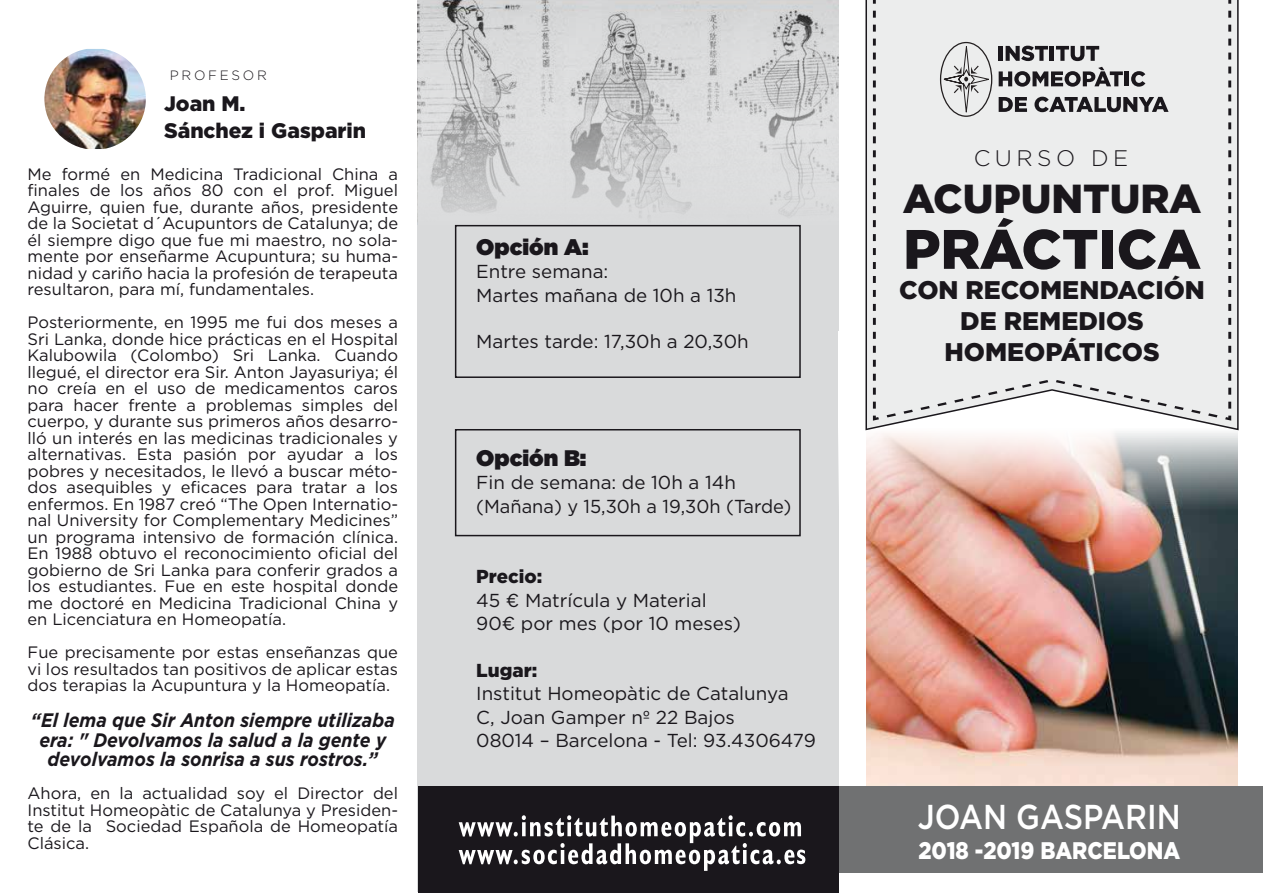
<style>
.page{position:relative;width:1263px;height:893px;background:#fff}
.page>*{position:absolute;margin:0;border:0;box-sizing:border-box;transform-origin:0 0}
.t1{font:900 55.5px "Gotham";color:#1a171c}
.t2{font:900 40.5px "Gotham";color:#1a171c}
.t3{font:500 34.5px "Gotham";color:#fff;scale:.88 1}
.t4{font:900 25.5px/30.6px "Gotham";color:#1a171c;text-align:center}
.t5{font:900 24px "Gotham";color:#fff;scale:.88 1}
.t6{font:900 22.5px "Gotham";color:#1a171c}
.t7{font:300 22.5px "Gotham";letter-spacing:.2em;color:#1a171c}
.t8{font:900 21px/27px "Gotham";color:#1a171c}
.t9{font:italic 700 19.5px/19.5px "Gotham";color:#1a171c;text-align:center;scale:.91 1}
.t10{font:18.75px/23.4px "Gotham";color:#1a171c}
.t11{font:900 18.75px "Gotham";color:#1a171c}
.t12{font:16.5px/16.5px "Gotham";color:#1a171c;text-align:justify}
.t13{font:300 13.5px "Gotham";letter-spacing:.2em;color:#1a171c}
</style>
<div class="page">
<div style="left:417px;top:0;width:421px;height:891px;background:#d9dadb"></div>
<img style="left:417px;top:0;width:415px;height:225px">
<svg style="left:419px;top:4px;width:420px;height:228px"></svg>
<img style="left:866px;top:511px;width:372px;height:275px">
<svg style="left:838px;top:432px;width:400px;height:79px"></svg>
<div style="left:865px;top:0;width:374px;height:431px;background:#eceded"></div>
<svg style="left:873px;top:416px;width:6px;height:5px"></svg>
<svg style="left:873px;top:0;width:3px;height:4px"></svg>
<svg style="left:873px;top:11px;width:3px;height:7px"></svg>
<svg style="left:873px;top:25px;width:3px;height:7px"></svg>
<svg style="left:873px;top:39px;width:3px;height:7px"></svg>
<svg style="left:873px;top:53px;width:3px;height:7px"></svg>
<svg style="left:873px;top:67px;width:3px;height:7px"></svg>
<svg style="left:873px;top:80px;width:3px;height:7px"></svg>
<svg style="left:873px;top:94px;width:3px;height:7px"></svg>
<svg style="left:873px;top:108px;width:3px;height:7px"></svg>
<svg style="left:873px;top:122px;width:3px;height:7px"></svg>
<svg style="left:873px;top:136px;width:3px;height:7px"></svg>
<svg style="left:873px;top:150px;width:3px;height:7px"></svg>
<svg style="left:873px;top:164px;width:3px;height:7px"></svg>
<svg style="left:873px;top:178px;width:3px;height:7px"></svg>
<svg style="left:873px;top:192px;width:3px;height:7px"></svg>
<svg style="left:873px;top:206px;width:3px;height:7px"></svg>
<svg style="left:873px;top:220px;width:3px;height:7px"></svg>
<svg style="left:873px;top:234px;width:3px;height:7px"></svg>
<svg style="left:873px;top:248px;width:3px;height:7px"></svg>
<svg style="left:873px;top:262px;width:3px;height:7px"></svg>
<svg style="left:873px;top:276px;width:3px;height:7px"></svg>
<svg style="left:873px;top:290px;width:3px;height:7px"></svg>
<svg style="left:873px;top:304px;width:3px;height:7px"></svg>
<svg style="left:873px;top:318px;width:3px;height:7px"></svg>
<svg style="left:873px;top:332px;width:3px;height:7px"></svg>
<svg style="left:873px;top:346px;width:3px;height:7px"></svg>
<svg style="left:873px;top:360px;width:3px;height:7px"></svg>
<svg style="left:873px;top:374px;width:3px;height:7px"></svg>
<svg style="left:873px;top:388px;width:3px;height:7px"></svg>
<svg style="left:873px;top:402px;width:3px;height:7px"></svg>
<svg style="left:1228px;top:0;width:3px;height:4px"></svg>
<svg style="left:1228px;top:11px;width:3px;height:7px"></svg>
<svg style="left:1228px;top:25px;width:3px;height:7px"></svg>
<svg style="left:1228px;top:39px;width:3px;height:7px"></svg>
<svg style="left:1228px;top:53px;width:3px;height:7px"></svg>
<svg style="left:1228px;top:67px;width:3px;height:7px"></svg>
<svg style="left:1228px;top:80px;width:3px;height:7px"></svg>
<svg style="left:1228px;top:94px;width:3px;height:7px"></svg>
<svg style="left:1228px;top:108px;width:3px;height:7px"></svg>
<svg style="left:1228px;top:122px;width:3px;height:7px"></svg>
<svg style="left:1228px;top:136px;width:3px;height:7px"></svg>
<svg style="left:1228px;top:150px;width:3px;height:7px"></svg>
<svg style="left:1228px;top:164px;width:3px;height:7px"></svg>
<svg style="left:1228px;top:178px;width:3px;height:7px"></svg>
<svg style="left:1228px;top:192px;width:3px;height:7px"></svg>
<svg style="left:1228px;top:206px;width:3px;height:7px"></svg>
<svg style="left:1228px;top:220px;width:3px;height:7px"></svg>
<svg style="left:1228px;top:234px;width:3px;height:7px"></svg>
<svg style="left:1228px;top:248px;width:3px;height:7px"></svg>
<svg style="left:1228px;top:262px;width:3px;height:7px"></svg>
<svg style="left:1228px;top:276px;width:3px;height:7px"></svg>
<svg style="left:1228px;top:290px;width:3px;height:7px"></svg>
<svg style="left:1228px;top:304px;width:3px;height:7px"></svg>
<svg style="left:1228px;top:318px;width:3px;height:7px"></svg>
<svg style="left:1228px;top:332px;width:3px;height:7px"></svg>
<svg style="left:1228px;top:346px;width:3px;height:7px"></svg>
<svg style="left:1228px;top:360px;width:3px;height:7px"></svg>
<svg style="left:1228px;top:374px;width:3px;height:7px"></svg>
<svg style="left:1228px;top:388px;width:3px;height:7px"></svg>
<svg style="left:1228px;top:402px;width:3px;height:7px"></svg>
<svg style="left:1225px;top:416px;width:6px;height:5px"></svg>
<svg style="left:887px;top:380px;width:330px;height:37px"></svg>
<div style="left:839px;top:786px;width:424px;height:86px;background:#707172"></div>
<div style="left:418px;top:786px;width:420px;height:107px;background:#1a171c"></div>
<svg style="left:459px;top:815px;width:346px;height:56px"></svg>
<svg style="left:941px;top:41px;width:50px;height:77px;background:#cecece"></svg>
<hr style="left:999px;top:46px;width:4px;height:15px;background:#1a171c">
<svg style="left:1005px;top:46px;width:43px;height:15px"></svg>
<hr style="left:1050px;top:46px;width:4px;height:15px;background:#1a171c">
<svg style="left:1056px;top:46px;width:43px;height:15px"></svg>
<svg style="left:999px;top:67px;width:124px;height:20px;background:#8e8d8f"></svg>
<hr style="left:1125px;top:71px;width:4px;height:15px;background:#1a171c">
<svg style="left:1131px;top:71px;width:14px;height:16px"></svg>
<svg style="left:999px;top:97px;width:28px;height:15px"></svg>
<svg style="left:1034px;top:97px;width:134px;height:15px;background:#7b7a7c"></svg>
<img style="left:44px;top:49px;width:102px;height:100px">
<div style="left:455px;top:225px;width:346px;height:153px;border:2px solid #1a171c"></div>
<div style="left:455px;top:429px;width:346px;height:107px;border:2px solid #1a171c"></div>
<p class="t13" style="left:170px;top:67px;width:98px">PROFESOR</p>
<p class="t8" style="left:164px;top:90px;width:204px">Joan M.<br>Sánchez i Gasparin</p>
<p class="t12" style="left:28px;top:165px;width:372px">Me formé en Medicina Tradicional China a finales de los años 80 con el prof. Miguel Aguirre, quien fue, durante años, presidente de la Societat d´Acupuntors de Catalunya; de él siempre digo que fue mi maestro, no sola&shy;mente por enseñarme Acupuntura; su huma&shy;nidad y cariño hacia la profesión de terapeuta resultaron, para mí, fundamentales.</p>
<p class="t12" style="left:28px;top:314px;width:372px">Posteriormente, en 1995 me fui dos meses a Sri Lanka, donde hice prácticas en el Hospital Kalubowila (Colombo) Sri Lanka. Cuando llegué, el director era Sir. Anton Jayasuriya; él no creía en el uso de medicamentos caros para hacer frente a problemas simples del cuerpo, y durante sus primeros años desarro&shy;lló un interés en las medicinas tradicionales y alternativas. Esta pasión por ayudar a los pobres y necesitados, le llevó a buscar méto&shy;dos asequibles y eficaces para tratar a los enfermos. En 1987 creó “The Open Internatio&shy;nal University for Complementary Medicines” un programa intensivo de formación clínica.<br>En 1988 obtuvo el reconocimiento oficial del gobierno de Sri Lanka para conferir grados a los estudiantes. Fue en este hospital donde me doctoré en Medicina Tradicional China y en Licenciatura en Homeopatía.</p>
<p class="t12" style="left:28px;top:644px;width:372px">Fue precisamente por estas enseñanzas que vi los resultados tan positivos de aplicar estas dos terapias la Acupuntura y la Homeopatía.</p>
<p class="t9" style="left:31px;top:711px;width:401px">“El lema que Sir Anton siempre utilizaba era: " Devolvamos la salud a la gente y devolvamos la sonrisa a sus rostros.”</p>
<p class="t12" style="left:28px;top:785px;width:372px">Ahora, en la actualidad soy el Director del Institut Homeopàtic de Catalunya y Presiden&shy;te de la Sociedad Española de Homeopatía Clásica.</p>
<h3 class="t6" style="left:476px;top:230px;width:114px">Opción A:</h3>
<p class="t10" style="left:476px;top:259px;width:262px">Entre semana:<br>Martes mañana de 10h a 13h</p>
<p class="t10" style="left:476px;top:330px;width:274px">Martes tarde: 17,30h a 20,30h</p>
<h3 class="t6" style="left:476px;top:442px;width:112px">Opción B:</h3>
<p class="t10" style="left:476px;top:470px;width:316px">Fin de semana: de 10h a 14h (Mañana) y 15,30h a 19,30h (Tarde)</p>
<p class="t11" style="left:476px;top:564px;width:68px">Precio:</p>
<p class="t10" style="left:476px;top:588px;width:266px">45 € Matrícula y Material<br>90€ por mes (por 10 meses)</p>
<p class="t11" style="left:476px;top:657px;width:62px">Lugar:</p>
<p class="t10" style="left:476px;top:682px;width:341px">Institut Homeopàtic de Catalunya<br>C, Joan Gamper nº 22 Bajos<br>08014 – Barcelona - Tel: 93.4306479</p>
<h3 class="t7" style="left:974px;top:144px;width:156px">CURSO DE</h3>
<h2 class="t2" style="left:903px;top:171px;width:300px">ACUPUNTURA</h2>
<h1 class="t1" style="left:903px;top:211px;width:299px">PRÁCTICA</h1>
<h3 class="t4" style="left:899px;top:275px;width:307px">CON RECOMENDACIÓN<br>DE REMEDIOS<br>HOMEOPÁTICOS</h3>
<h3 class="t3" style="left:918px;top:794px;width:300px">JOAN GASPARIN</h3>
<h3 class="t5" style="left:918px;top:834px;width:299px">2018 -2019 BARCELONA</h3>
</div>
